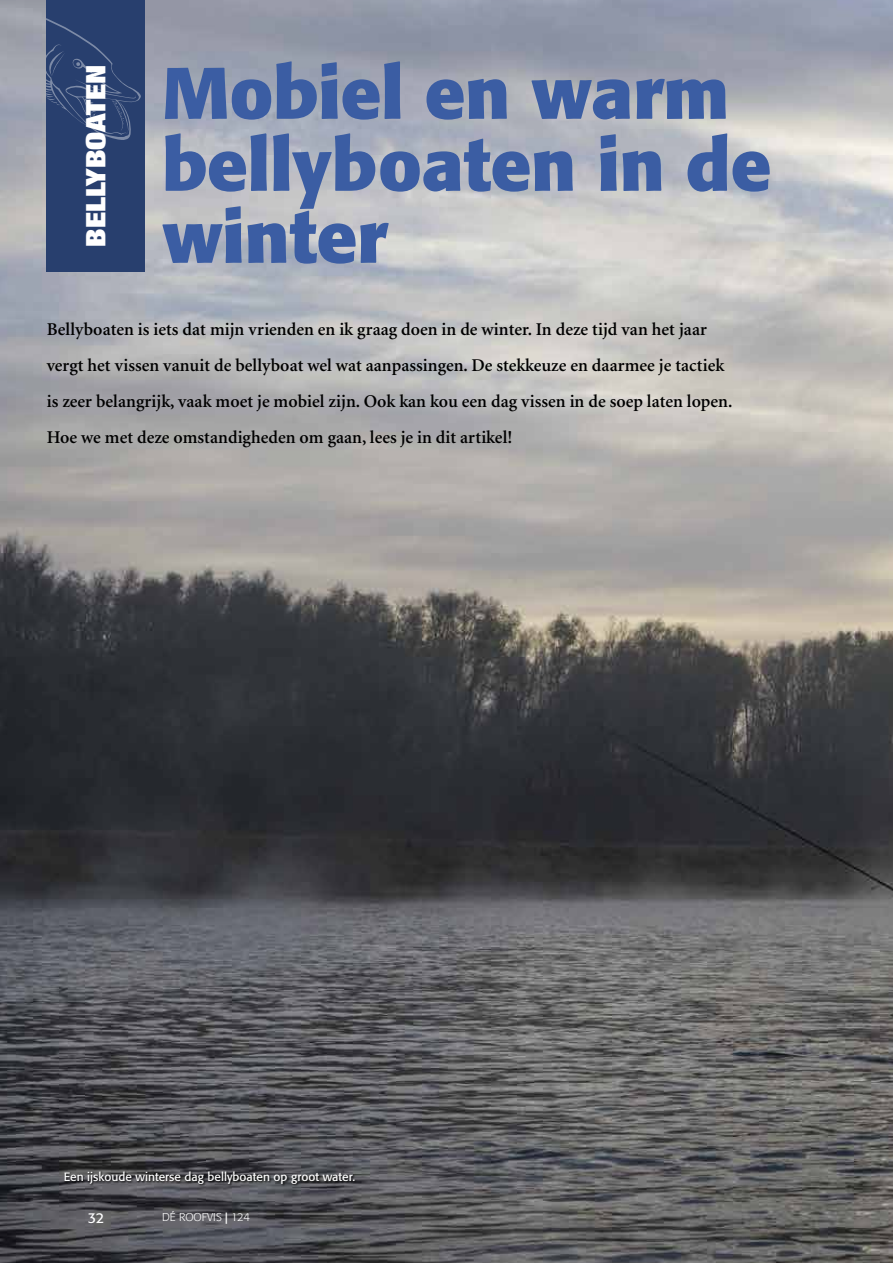
<style>
.page{position:relative;width:893px;height:1263px;background:#fff}
.page>*{position:absolute;margin:0;border:0;box-sizing:border-box;transform-origin:0 0}
.t1{font:700 72px/72px "Formata";color:#3b5da3}
.t2{font:900 expanded 27px "Helvetica Neue";color:#fff;scale:1.2 1}
.t3{font:600 18px/36px "Minion";color:#000}
.t4{font:14.25px "Formata";color:#fff}
.t5{font:12px "Formata";color:#fff}
.t6{font:300 11.25px "Formata";color:#fff}
.s1{font-weight:500}
</style>
<div class="page">
<img style="left:0;top:0;width:893px;height:1263px">
<div style="left:47px;top:0;width:98px;height:272px;background:#283f6e"></div>
<svg style="left:47px;top:18px;width:94px;height:122px"></svg>
<svg style="left:64px;top:1170px;width:293px;height:17px;background:#454448"></svg>
<h2 class="t2" style="left:78px;top:247px;width:153px;rotate:-90deg">BELLYBOATEN</h2>
<h1 class="t1" style="left:162px;top:57px;width:611px">Mobiel en warm bellyboaten in de winter</h1>
<p class="t3" style="left:47px;top:311px;width:687px">Bellyboaten is iets dat mijn vrienden en ik graag doen in de winter. In deze tijd van het jaar vergt het vissen vanuit de bellyboat wel wat aanpassingen. De stekkeuze en daarmee je tactiek is zeer belangrijk, vaak moet je mobiel zijn. Ook kan kou een dag vissen in de soep laten lopen.<br>Hoe we met deze omstandigheden om gaan, lees je in dit artikel!</p>
<p class="t5" style="left:64px;top:1169px;width:293px">Een ijskoude winterse dag bellyboaten op groot water.</p>
<p class="t4" style="left:88px;top:1209px;width:18px">32</p>
<p class="t6" style="left:162px;top:1211px;width:89px">DÉ ROOFVIS <span class="s1">|</span> 124</p>
</div>
